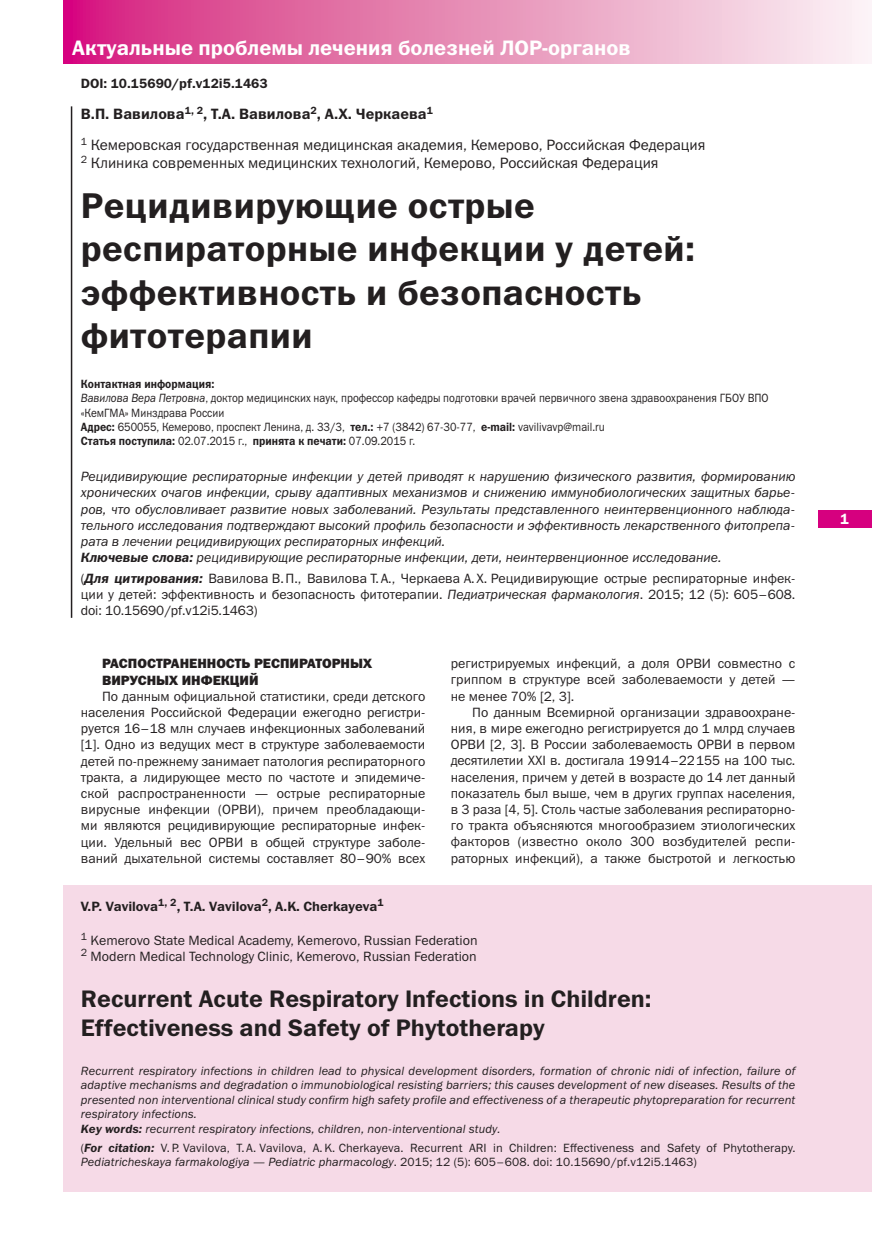
<style>
.page{position:relative;width:872px;height:1234px;background:#fff}
.page>*{position:absolute;margin:0;border:0;box-sizing:border-box;transform-origin:0 0}
.t1{font:36px/43.2px "Franklin Gothic Demi C";letter-spacing:.01em;color:#231f20}
.t2{font:24px/28.8px "Franklin Gothic Demi C";color:#231f20}
.t3{font:21px "Franklin Gothic Demi C";color:#fff}
.t4{font:15px/18px "Franklin Gothic Book C";color:#231f20}
.t5{font:15px "Franklin Gothic Demi C";color:#231f20}
.t6{font:15px "Franklin Gothic Demi C";color:#fff}
.t7{font:13.5px/16.2px "Franklin Gothic Book C";color:#231f20;text-align:justify}
.t8{font:italic 13.5px/16.2px "Franklin Gothic Book C";color:#231f20}
.t9{font:13.5px "Franklin Gothic Demi C";color:#231f20}
.t10{font:13.5px/16.2px "Franklin Gothic Heavy C";color:#231f20}
.t11{font:italic 12px/14.4px "Franklin Gothic Book C";letter-spacing:.01em;color:#231f20}
.t12{font:12px/14.4px "Franklin Gothic Book C";color:#231f20;scale:.9 1}
.t13{font:12px/14.4px "Franklin Gothic Book C";color:#231f20}
.t14{font:12px "Franklin Gothic Demi C";color:#231f20;scale:.9 1}
.s1{font-style:italic}
.s2{font-family:"Franklin Gothic Demi C"}
.s3{font-family:"Franklin Gothic Book C"}
.s4{font-family:"Franklin Gothic Demi C";font-style:italic}
</style>
<div class="page">
<div style="left:819px;top:510px;width:53px;height:17px;background:#d6007f"></div>
<svg style="left:64px;top:0;width:808px;height:64px;background:#e78bb7"></svg>
<hr style="left:71px;top:106px;width:1px;height:511px;background:#231f20">
<div style="left:64px;top:884px;width:808px;height:307px;background:#f6dae7"></div>
<h3 class="t3" style="left:72px;top:40px;width:560px">Актуальные проблемы лечения болезней ЛОР-органов</h3>
<p class="t9" style="left:81px;top:78px;width:188px">DOI: 10.15690/pf.v12i5.1463</p>
<p class="t5" style="left:81px;top:108px;width:354px">В.П. Вавилова<sup>1,</sup> <sup>2</sup>, Т.А. Вавилова<sup>2</sup>, А.Х. Черкаева<sup>1</sup></p>
<p class="t4" style="left:81px;top:137px;width:626px"><sup>1</sup> Кемеровская государственная медицинская академия, Кемерово, Российская Федерация<br><sup>2</sup> Клиника современных медицинских технологий, Кемерово, Российская Федерация</p>
<h1 class="t1" style="left:81px;top:187px;width:616px">Рецидивирующие острые респираторные инфекции у детей: эффективность и безопасность фитотерапии</h1>
<p class="t14" style="left:81px;top:379px;width:150px">Контактная информация:</p>
<p class="t12" style="left:81px;top:391px;width:765px"><span class="s1">Вавилова Вера Петровна</span>, доктор медицинских наук, профессор кафедры подготовки врачей первичного звена здравоохранения ГБОУ ВПО «КемГМА» Минздрава России<br><span class="s2">Адрес:</span> 650055, Кемерово, проспект Ленина, д. 33/3, <span class="s2">тел.:</span> +7 (3842) 67-30-77, <span class="s2">e-mail:</span> vavilivavp@mail.ru</p>
<p class="t14" style="left:81px;top:437px;width:373px">Статья поступила: <span class="s3">02.07.2015 г.,</span> принята к печати: <span class="s3">07.09.2015 г.</span></p>
<p class="t8" style="left:81px;top:469px;width:716px">Рецидивирующие респираторные инфекции у детей приводят к нарушению физического развития, формированию хронических очагов инфекции, срыву адаптивных механизмов и снижению иммунобиологических защитных барье&shy;ров, что обусловливает развитие новых заболеваний. Результаты представленного неинтервенционного наблюда&shy;тельного исследования подтверждают высокий профиль безопасности и эффективность лекарственного фитопрепа&shy;рата в лечении рецидивирующих респираторных инфекций.<br><span class="s2">Ключевые слова:</span> рецидивирующие респираторные инфекции, дети, неинтервенционное исследование.</p>
<p class="t7" style="left:81px;top:571px;width:716px">(<span class="s4">Для цитирования:</span> Вавилова В. П., Вавилова Т. А., Черкаева А. Х. Рецидивирующие острые респираторные инфек&shy;ции у детей: эффективность и безопасность фитотерапии. <span class="s1">Педиатрическая фармакология</span>. 2015; 12 (5): 605–608. doi: 10.15690/pf.v12i5.1463)</p>
<p class="t10" style="left:102px;top:656px;width:271px">РАСПОСТРАНЕННОСТЬ РЕСПИРАТОРНЫХ<br>ВИРУСНЫХ ИНФЕКЦИЙ</p>
<p class="t7" style="left:81px;top:688px;width:346px;text-indent:21px">По данным официальной статистики, среди детского населения Российской Федерации ежегодно регистри&shy;руется 16–18 млн случаев инфекционных заболеваний [1]. Одно из ведущих мест в структуре заболеваемости детей по-прежнему занимает патология респираторного тракта, а лидирующее место по частоте и эпидемиче&shy;ской распространенности — острые респираторные вирусные инфекции (ОРВИ), причем преобладающи&shy;ми являются рецидивирующие респираторные инфек&shy;ции. Удельный вес ОРВИ в общей структуре заболе&shy;ваний дыхательной системы составляет 80–90% всех</p>
<p class="t7" style="left:451px;top:656px;width:346px">регистрируемых инфекций, а доля ОРВИ совместно с гриппом в структуре всей заболеваемости у детей — не менее 70% [2, 3].</p>
<p class="t7" style="left:451px;top:704px;width:346px;text-indent:21px">По данным Всемирной организации здравоохране&shy;ния, в мире ежегодно регистрируется до 1 млрд случаев ОРВИ [2, 3]. В России заболеваемость ОРВИ в первом десятилетии XXI в. достигала 19 914–22 155 на 100 тыс. населения, причем у детей в возрасте до 14 лет данный показатель был выше, чем в других группах населения, в 3 раза [4, 5]. Столь частые заболевания респираторно&shy;го тракта объясняются многообразием этиологических факторов (известно около 300 возбудителей респи&shy;раторных инфекций), а также быстротой и легкостью</p>
<p class="t9" style="left:81px;top:901px;width:304px">V.P. Vavilova<sup>1,</sup> <sup>2</sup>, T.A. Vavilova<sup>2</sup>, A.K. Cherkayeva<sup>1</sup></p>
<p class="t7" style="left:81px;top:932px;width:398px"><sup>1</sup> Kemerovo State Medical Academy, Kemerovo, Russian Federation<br><sup>2</sup> Modern Medical Technology Clinic, Kemerovo, Russian Federation</p>
<h2 class="t2" style="left:81px;top:985px;width:572px">Recurrent Acute Respiratory Infections in Children:<br>Effectiveness and Safety of Phytotherapy</h2>
<p class="t11" style="left:81px;top:1064px;width:716px">Recurrent respiratory infections in children lead to physical development disorders, formation of chronic nidi of infection, failure of adaptive mechanisms and degradation o immunobiological resisting barriers; this causes development of new diseases. Results of the presented non interventional clinical study confirm high safety profile and effectiveness of a therapeutic phytopreparation for recurrent respiratory infections.<br><span class="s2">Key words:</span> recurrent respiratory infections, children, non-interventional study.</p>
<p class="t13" style="left:81px;top:1140px;width:716px">(<span class="s4">For citation:</span> V. P. Vavilova, T. A. Vavilova, A. K. Cherkayeva. Recurrent ARI in Children: Effectiveness and Safety of Phytotherapy.<br><span class="s1">Pediatricheskaya farmakologiya — Pediatric pharmacology</span>. 2015; 12 (5): 605–608. doi: 10.15690/pf.v12i5.1463)</p>
<p class="t6" style="left:840px;top:513px;width:11px">1</p>
</div>
